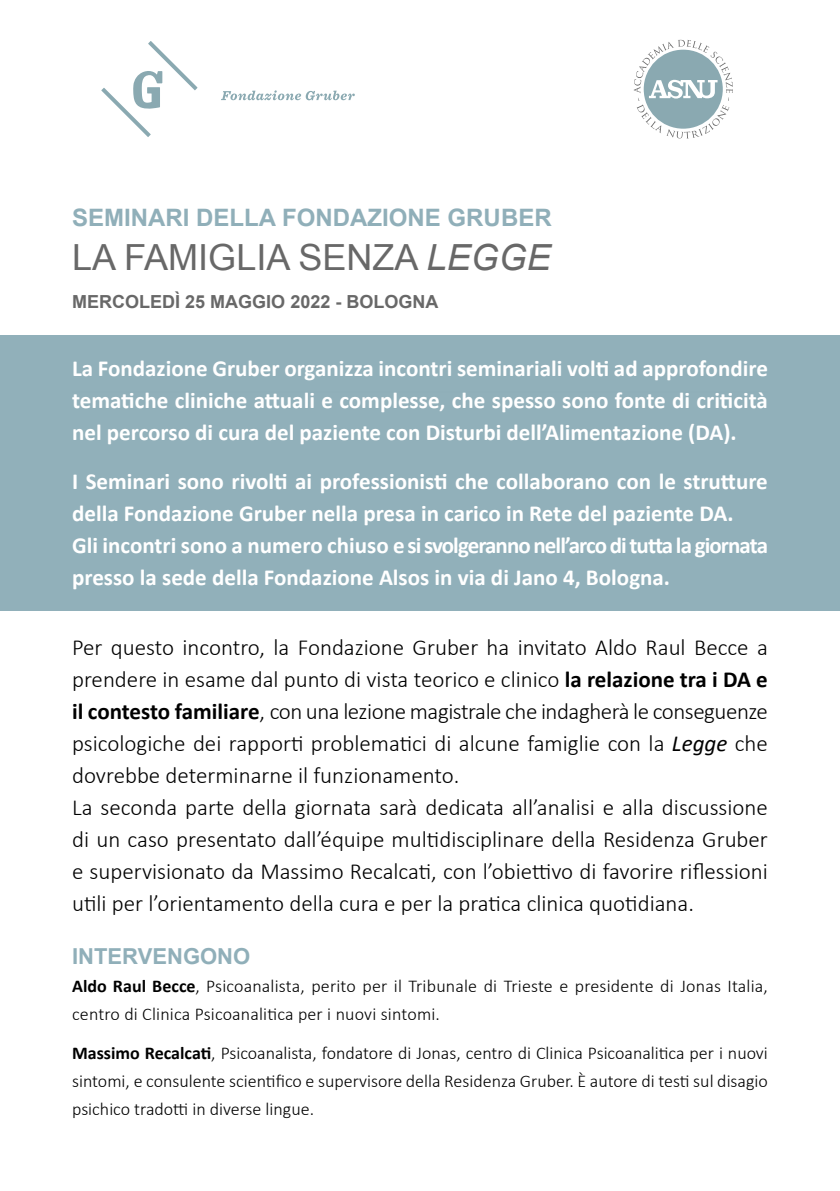
<style>
.page{position:relative;width:840px;height:1191px;background:#fff}
.page>*{position:absolute;margin:0;border:0;box-sizing:border-box;transform-origin:0 0}
.t1{font:36px "Arial";color:#686868}
.t2{font:700 24px "Arial";color:#90afb9}
.t3{font:300 23px/32px "Calibri";color:#000}
.t4{font:700 23px/32px "Calibri";color:#fff;text-align:justify}
.t5{font:700 22px "Arial";color:#90afb9}
.t6{font:300 18px/28px "Calibri";letter-spacing:.01em;color:#000}
.t7{font:700 18px "Arial";color:#686868}
.s1{font-style:italic}
.s2{font-weight:700}
.s3{font-weight:400;font-style:italic}
</style>
<div class="page">
<svg style="left:101px;top:41px;width:96px;height:96px"></svg>
<svg style="left:221px;top:90px;width:133px;height:10px"></svg>
<svg style="left:633px;top:40px;width:99px;height:98px"></svg>
<div style="left:0;top:335px;width:839px;height:275px;background:#91b0ba"></div>
<p class="t2" style="left:72px;top:202px;width:481px">SEMINARI DELLA FONDAZIONE GRUBER</p>
<h1 class="t1" style="left:72px;top:233px;width:480px">LA FAMIGLIA SENZA <span class="s1">LEGGE</span></h1>
<p class="t7" style="left:72px;top:290px;width:368px">MERCOLEDÌ 25 MAGGIO 2022 - BOLOGNA</p>
<p class="t4" style="left:72px;top:352px;width:697px">La Fondazione Gruber organizza incontri seminariali volti ad approfondire tematiche cliniche attuali e complesse, che spesso sono fonte di criticità nel percorso di cura del paziente con Disturbi dell’Alimentazione (DA).</p>
<p class="t4" style="left:72px;top:465px;width:697px;text-align:left">I Seminari sono rivolti ai professionisti che collaborano con le strutture della Fondazione Gruber nella presa in carico in Rete del paziente DA.<br>Gli incontri sono a numero chiuso e si svolgeranno nell’arco di tutta la giornata presso la sede della Fondazione Alsos in via di Jano 4, Bologna.</p>
<p class="t3" style="left:72px;top:631px;width:697px">Per questo incontro, la Fondazione Gruber ha invitato Aldo Raul Becce a prendere in esame dal punto di vista teorico e clinico <span class="s2">la relazione tra i DA e il contesto familiare</span>, con una lezione magistrale che indagherà le conseguenze psicologiche dei rapporti problematici di alcune famiglie con la <span class="s3">Legge</span> che dovrebbe determinarne il funzionamento.<br>La seconda parte della giornata sarà dedicata all’analisi e alla discussione di un caso presentato dall’équipe multidisciplinare della Residenza Gruber e supervisionato da Massimo Recalcati, con l’obiettivo di favorire riflessioni utili per l’orientamento della cura e per la pratica clinica quotidiana.</p>
<p class="t5" style="left:72px;top:941px;width:180px">INTERVENGONO</p>
<p class="t6" style="left:72px;top:971px;width:697px"><span class="s2">Aldo Raul Becce</span>, Psicoanalista, perito per il Tribunale di Trieste e presidente di Jonas Italia, centro di Clinica Psicoanalitica per i nuovi sintomi.</p>
<p class="t6" style="left:72px;top:1039px;width:697px;text-align:justify"><span class="s2">Massimo Recalcati</span>, Psicoanalista, fondatore di Jonas, centro di Clinica Psicoanalitica per i nuovi sintomi, e consulente scientifico e supervisore della Residenza Gruber. È autore di testi sul disagio psichico tradotti in diverse lingue.</p>
</div>
